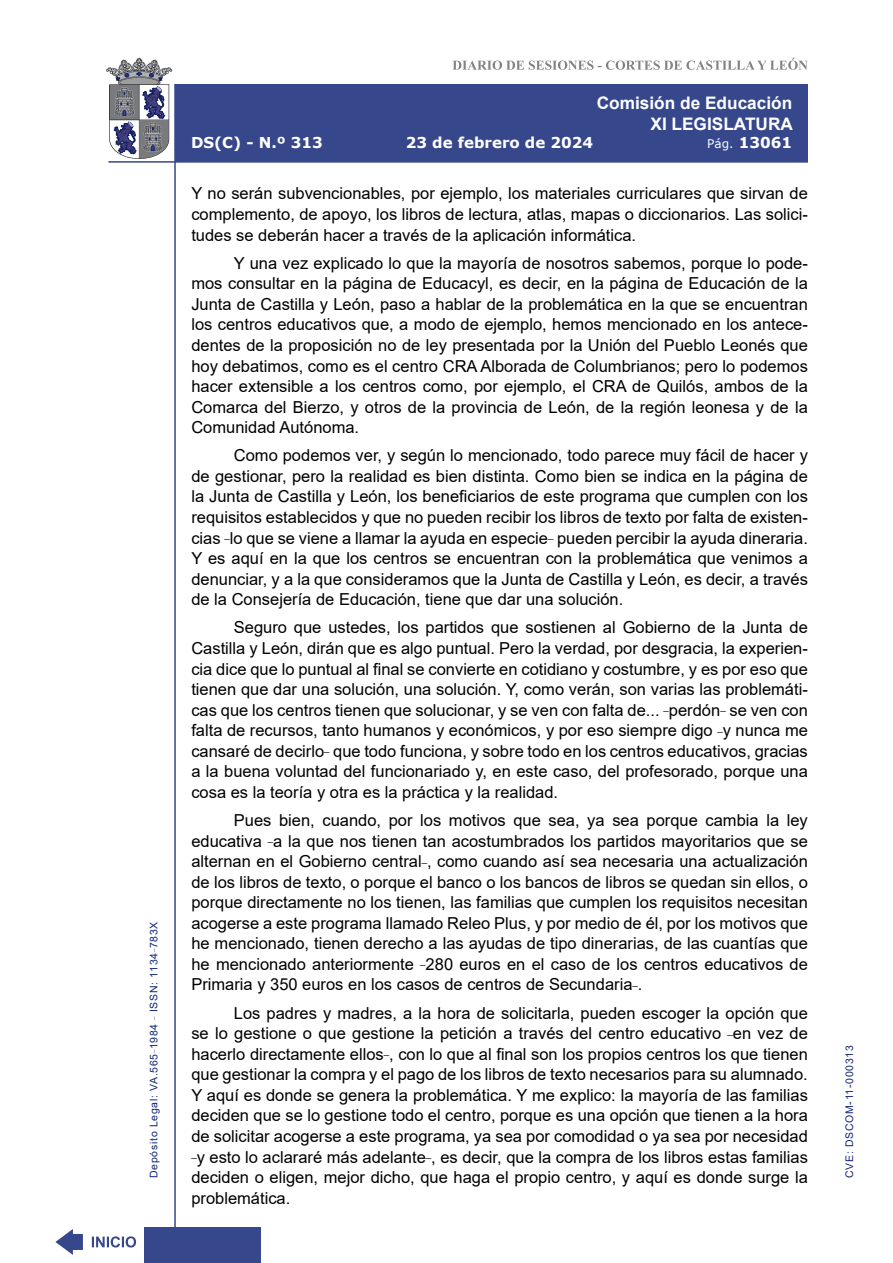
<style>
.page{position:relative;width:893px;height:1263px;background:#fff}
.page>*{position:absolute;margin:0;border:0;box-sizing:border-box;transform-origin:0 0}
.t1{font:700 17.25px/20.7px "Arial";color:#fff;text-align:right}
.t2{font:16.5px/20.5px "Arial";color:#000;text-align:justify}
.t3{font:700 15px "Verdana";color:#fff}
.t4{font:10.5px "Arial";letter-spacing:.065em;color:#122678}
.s1{font-weight:400;font-size:12px}
</style>
<div class="page">
<svg style="left:452px;top:58px;width:356px;height:12px"></svg>
<hr style="left:174px;top:84px;width:2px;height:1179px;background:#36478c">
<div style="left:144px;top:1227px;width:117px;height:36px;background:#36478c"></div>
<div style="left:175px;top:84px;width:633px;height:78px;background:#36478c"></div>
<hr style="left:108px;top:161px;width:700px;height:2px;background:#36478c">
<svg style="left:92px;top:1236px;width:44px;height:11px"></svg>
<svg style="left:55px;top:1229px;width:28px;height:26px"></svg>
<svg style="left:106px;top:58px;width:66px;height:101px"></svg>
<p class="t4" style="left:146px;top:1178px;width:258px;rotate:-90deg">Depósito Legal: VA.565<sup>_</sup>1984 <sup>_</sup> ISSN: 1134<sup>_</sup>783X</p>
<p class="t1" style="left:597px;top:93px;width:198px">Comisión de Educación<br>XI LEGISLATURA</p>
<p class="t3" style="left:191px;top:132px;width:133px">DS(C) - N.º 313</p>
<p class="t3" style="left:406px;top:132px;width:189px">23 de febrero de 2024</p>
<p class="t3" style="left:707px;top:132px;width:86px"><span class="s1">Pág.</span> 13061</p>
<p class="t2" style="left:191px;top:183px;width:618px">Y no serán subvencionables, por ejemplo, los materiales curriculares que sirvan de complemento, de apoyo, los libros de lectura, atlas, mapas o diccionarios. Las solici&shy;tudes se deberán hacer a través de la aplicación informática.</p>
<p class="t2" style="left:191px;top:253px;width:618px;text-indent:43px">Y una vez explicado lo que la mayoría de nosotros sabemos, porque lo pode&shy;mos consultar en la página de Educacyl, es decir, en la página de Educación de la Junta de Castilla y León, paso a hablar de la problemática en la que se encuentran los centros educativos que, a modo de ejemplo, hemos mencionado en los antece&shy;dentes de la proposición no de ley presentada por la Unión del Pueblo Leonés que hoy debatimos, como es el centro CRA Alborada de Columbrianos; pero lo podemos hacer extensible a los centros como, por ejemplo, el CRA de Quilós, ambos de la Comarca del Bierzo, y otros de la provincia de León, de la región leonesa y de la Comunidad Autónoma.</p>
<p class="t2" style="left:191px;top:445px;width:618px;text-indent:43px">Como podemos ver, y según lo mencionado, todo parece muy fácil de hacer y de gestionar, pero la realidad es bien distinta. Como bien se indica en la página de la Junta de Castilla y León, los beneficiarios de este programa que cumplen con los requisitos establecidos y que no pueden recibir los libros de texto por falta de existen&shy;cias <sup>_</sup>lo que se viene a llamar la ayuda en especie<sup>_</sup> pueden percibir la ayuda dineraria.<br>Y es aquí en la que los centros se encuentran con la problemática que venimos a denunciar, y a la que consideramos que la Junta de Castilla y León, es decir, a través de la Consejería de Educación, tiene que dar una solución.</p>
<p class="t2" style="left:191px;top:617px;width:618px;text-indent:43px">Seguro que ustedes, los partidos que sostienen al Gobierno de la Junta de Castilla y León, dirán que es algo puntual. Pero la verdad, por desgracia, la experien&shy;cia dice que lo puntual al final se convierte en cotidiano y costumbre, y es por eso que tienen que dar una solución, una solución. Y, como verán, son varias las problemáti&shy;cas que los centros tienen que solucionar, y se ven con falta de... <sup>_</sup>perdón<sup>_</sup> se ven con falta de recursos, tanto humanos y económicos, y por eso siempre digo <sup>_</sup>y nunca me cansaré de decirlo<sup>_</sup> que todo funciona, y sobre todo en los centros educativos, gracias a la buena voluntad del funcionariado y, en este caso, del profesorado, porque una cosa es la teoría y otra es la práctica y la realidad.</p>
<p class="t2" style="left:191px;top:810px;width:618px;text-indent:43px">Pues bien, cuando, por los motivos que sea, ya sea porque cambia la ley educativa <sup>_</sup>a la que nos tienen tan acostumbrados los partidos mayoritarios que se alternan en el Gobierno central<sup>_</sup>, como cuando así sea necesaria una actualización de los libros de texto, o porque el banco o los bancos de libros se quedan sin ellos, o porque directamente no los tienen, las familias que cumplen los requisitos necesitan acogerse a este programa llamado Releo Plus, y por medio de él, por los motivos que he mencionado, tienen derecho a las ayudas de tipo dinerarias, de las cuantías que he mencionado anteriormente <sup>_</sup>280 euros en el caso de los centros educativos de Primaria y 350 euros en los casos de centros de Secundaria<sup>_</sup>.</p>
<p class="t2" style="left:191px;top:1002px;width:618px;text-indent:43px">Los padres y madres, a la hora de solicitarla, pueden escoger la opción que se lo gestione o que gestione la petición a través del centro educativo <sup>_</sup>en vez de hacerlo directamente ellos<sup>_</sup>, con lo que al final son los propios centros los que tienen que gestionar la compra y el pago de los libros de texto necesarios para su alumnado.<br>Y aquí es donde se genera la problemática. Y me explico: la mayoría de las familias deciden que se lo gestione todo el centro, porque es una opción que tienen a la hora de solicitar acogerse a este programa, ya sea por comodidad o ya sea por necesidad <sup>_</sup>y esto lo aclararé más adelante<sup>_</sup>, es decir, que la compra de los libros estas familias deciden o eligen, mejor dicho, que haga el propio centro, y aquí es donde surge la problemática.</p>
<p class="t4" style="left:842px;top:1178px;width:134px;rotate:-90deg">CVE: DSCOM-11-000313</p>
</div>
